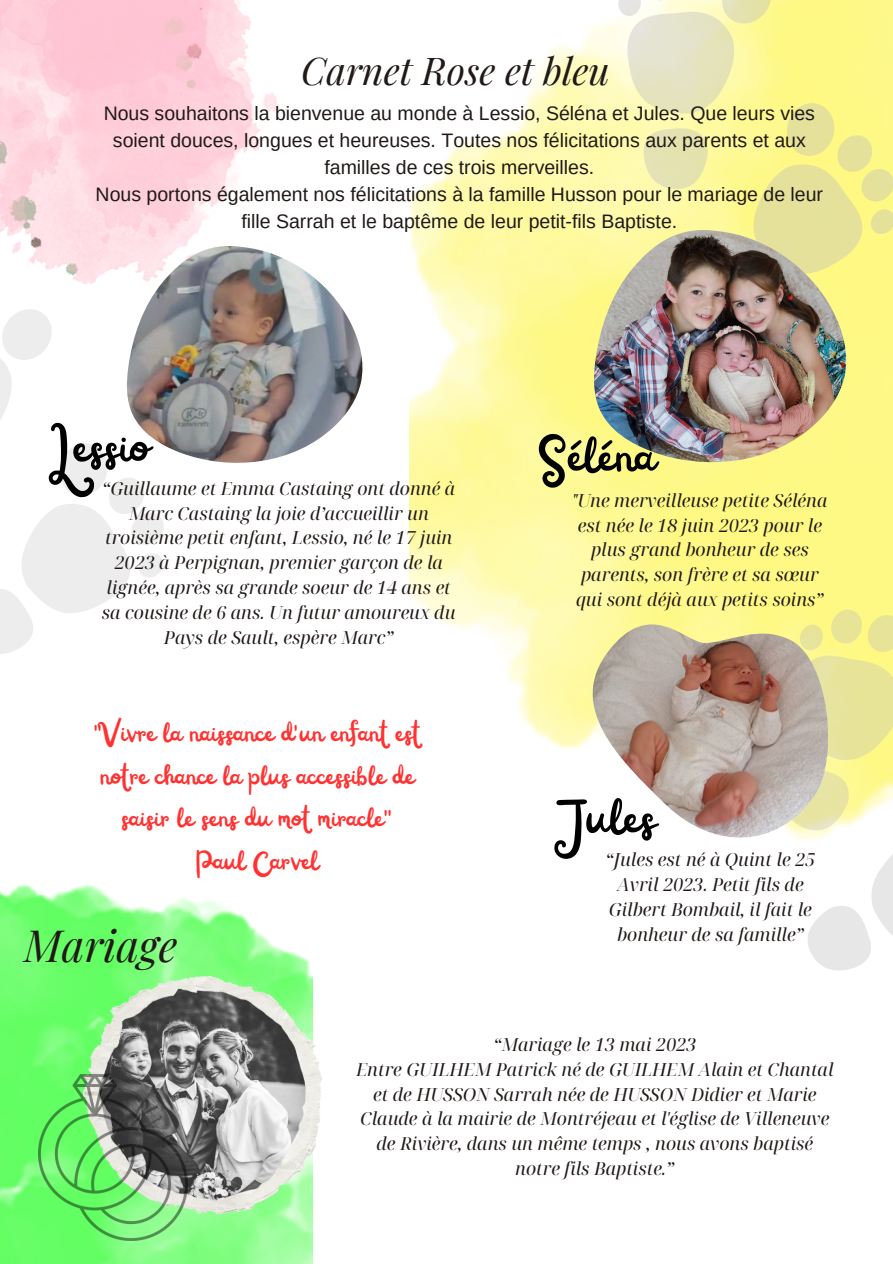
<style>
.page{position:relative;width:893px;height:1264px;background:#fff}
.page>*{position:absolute;margin:0;border:0;box-sizing:border-box;transform-origin:0 0}
.t1{font:55.65px "Railey";color:#000}
.t2{font:italic 43.5px "Playfair Display";color:#201917}
.t3{font:italic 37.5px "Playfair Display";color:#201917}
.t4{font:30.6px/42.6px "Railey";color:#ff3131;text-align:center}
.t5{font:19.5px/27px "Arimo";color:#201917;text-align:center}
.t6{font:italic 18px/24.8px "Noto Serif Display";color:#201917;text-align:center}
</style>
<div class="page">
<svg style="left:600px;top:0;width:292px;height:333px;background:#f6f1a0"></svg>
<img style="left:0;top:0;width:413px;height:285px">
<img style="left:0;top:884px;width:312px;height:379px">
<svg style="left:765px;top:601px;width:127px;height:370px"></svg>
<svg style="left:0;top:309px;width:164px;height:345px"></svg>
<img style="left:592px;top:230px;width:257px;height:232px">
<img style="left:127px;top:241px;width:235px;height:231px">
<img style="left:592px;top:624px;width:235px;height:213px">
<img style="left:83px;top:976px;width:238px;height:238px">
<img style="left:38px;top:1074px;width:150px;height:166px">
<h3 class="t3" style="left:301px;top:45px;width:310px">Carnet Rose et bleu</h3>
<p class="t5" style="left:104px;top:100px;width:712px">Nous souhaitons la bienvenue au monde à Lessio, Séléna et Jules. Que leurs vies soient douces, longues et heureuses. Toutes nos félicitations aux parents et aux familles de ces trois merveilles.</p>
<h1 class="t5" style="left:96px;top:181px;width:729px">Nous portons également nos félicitations à la famille Husson pour le mariage de leur fille Sarrah et le baptême de leur petit-fils Baptiste.</h1>
<h4 class="t1" style="left:46px;top:418px;width:104px">Lessio</h4>
<p class="t1" style="left:536px;top:427px;width:119px">Séléna</p>
<p class="t6" style="left:102px;top:475px;width:355px">“Guillaume et Emma Castaing ont donné à Marc Castaing la joie d’accueillir un troisième petit enfant, Lessio, né le 17 juin 2023 à Perpignan, premier garçon de la lignée, après sa grande soeur de 14 ans et sa cousine de 6 ans. Un futur amoureux du Pays de Sault, espère Marc”</p>
<p class="t6" style="left:572px;top:487px;width:257px">"Une merveilleuse petite Séléna est née le 18 juin 2023 pour le plus grand bonheur de ses parents, son frère et sa sœur qui sont déjà aux petits soins”</p>
<p class="t4" style="left:93px;top:716px;width:328px">"Vivre la naissance d'un enfant est notre chance la plus accessible de saisir le sens du mot miracle"<br>Paul Carvel</p>
<h1 class="t2" style="left:24px;top:915px;width:155px">Mariage</h1>
<p class="t1" style="left:555px;top:788px;width:100px">Jules</p>
<p class="t6" style="left:605px;top:846px;width:211px">“Jules est né à Quint le 25<br>Avril 2023. Petit fils de<br>Gilbert Bombail, il fait le bonheur de sa famille”</p>
<p class="t6" style="left:493px;top:1031px;width:204px">“Mariage le 13 mai 2023</p>
<p class="t6" style="left:356px;top:1056px;width:479px">Entre GUILHEM Patrick né de GUILHEM Alain et Chantal et de HUSSON Sarrah née de HUSSON Didier et Marie Claude à la mairie de Montréjeau et l'église de Villeneuve de Rivière, dans un même temps , nous avons baptisé notre fils Baptiste.”</p>
</div>
